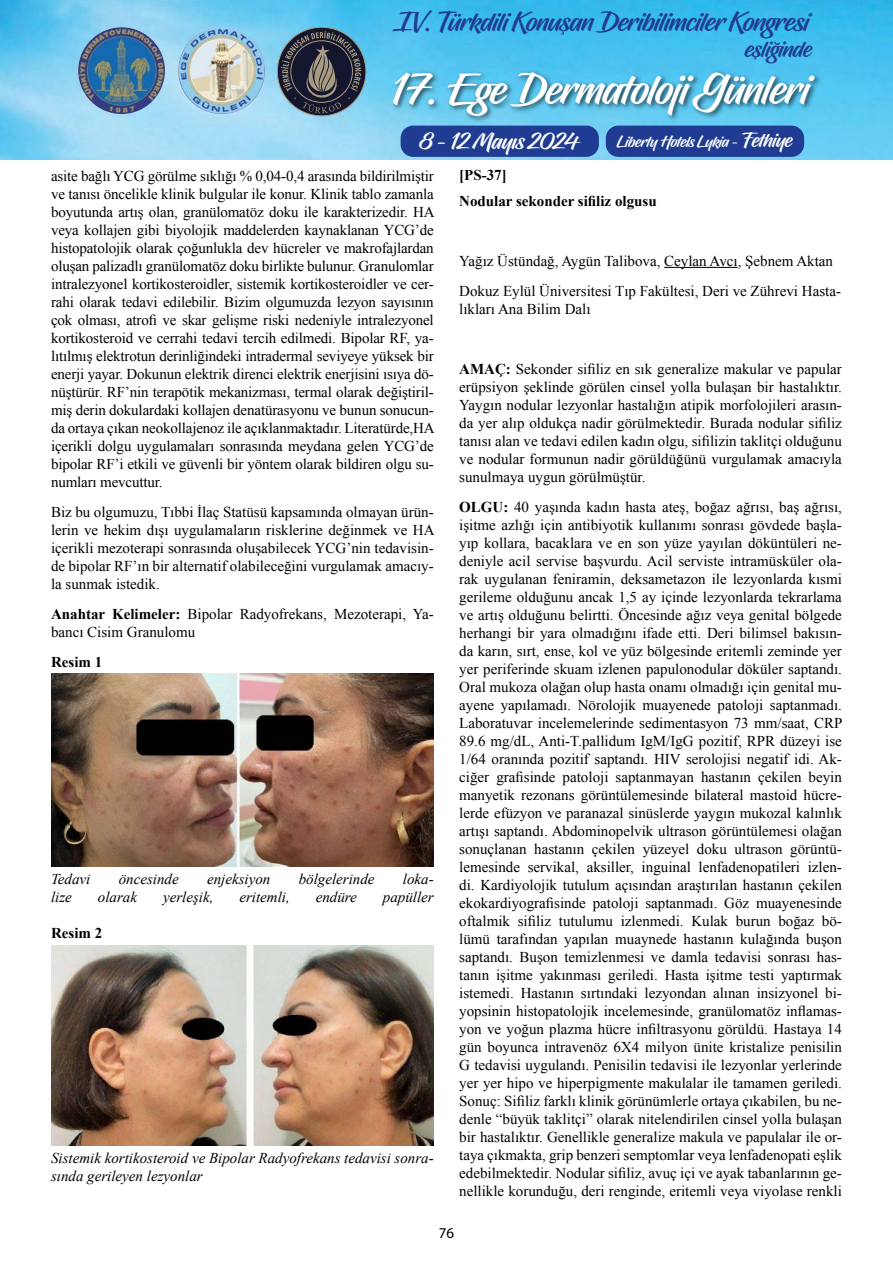
<style>
.page{position:relative;width:893px;height:1263px;background:#fff}
.page>*{position:absolute;margin:0;border:0;box-sizing:border-box;transform-origin:0 0}
.t1{font:42.45px "Hughs";color:#fff}
.t2{font:26.7px "Hughs";color:#1f3c92}
.t3{font:23.25px "Hughs";color:#1f3c92}
.t4{font:22.5px "Hughs";color:#fff}
.t5{font:15.6px "Hughs";color:#fff}
.t6{font:15px/18px "Times New Roman";color:#000;text-align:justify}
.t7{font:italic 15px/18px "Times New Roman";color:#000}
.t8{font:700 15px/25.5px "Times New Roman";color:#000}
.t9{font:15px "Myriad Pro";color:#000}
.s1{font-size:19.95px}
.s2{font-weight:700}
</style>
<div class="page">
<img style="left:0;top:0;width:893px;height:159px">
<img style="left:386px;top:61px;width:439px;height:65px">
<svg style="left:561px;top:31px;width:3px;height:4px"></svg>
<svg style="left:774px;top:42px;width:6px;height:3px"></svg>
<div style="left:401px;top:126px;width:198px;height:31px;background:#1f3c92;border-radius:13px"></div>
<div style="left:606px;top:126px;width:198px;height:31px;background:#1f3c92;border-radius:13px"></div>
<img style="left:78px;top:27px;width:87px;height:87px;border-radius:43px">
<img style="left:178px;top:27px;width:87px;height:87px;border-radius:43px">
<svg style="left:277px;top:27px;width:89px;height:89px"></svg>
<svg style="left:281px;top:31px;width:80px;height:82px;background:#424956"></svg>
<img style="left:51px;top:674px;width:383px;height:192px">
<img style="left:51px;top:946px;width:383px;height:199px">
<hr style="left:664px;top:267px;width:74px;height:1px;background:#000">
<h2 class="t2" style="left:394px;top:6px;width:416px">IV. Türkdili Konusan Deribilimciler Kongresi</h2>
<h3 class="t3" style="left:745px;top:35px;width:68px">esliginde</h3>
<h1 class="t1" style="left:390px;top:64px;width:420px">17. Ege Dermatoloji Günleri</h1>
<h3 class="t4" style="left:419px;top:127px;width:164px">8 - 12 Mayis 2024</h3>
<p class="t5" style="left:617px;top:133px;width:177px">Liberty Hotels Lykia - <span class="s1">Fethiye</span></p>
<p class="t6" style="left:51px;top:166px;width:385px">asite bağlı YCG görülme sıklığı % 0,04-0,4 arasında bildirilmiştir ve tanısı öncelikle klinik bulgular ile konur. Klinik tablo zamanla boyutunda artış olan, granülomatöz doku ile karakterizedir. HA veya kollajen gibi biyolojik maddelerden kaynaklanan YCG’de histopatolojik olarak çoğunlukla dev hücreler ve makrofajlardan oluşan palizadlı granülomatöz doku birlikte bulunur. Granulomlar intralezyonel kortikosteroidler, sistemik kortikosteroidler ve cer&shy;rahi olarak tedavi edilebilir. Bizim olgumuzda lezyon sayısının çok olması, atrofi ve skar gelişme riski nedeniyle intralezyonel kortikosteroid ve cerrahi tedavi tercih edilmedi. Bipolar RF, ya&shy;lıtılmış elektrotun derinliğindeki intradermal seviyeye yüksek bir enerji yayar. Dokunun elektrik direnci elektrik enerjisini ısıya dö&shy;nüştürür. RF’nin terapötik mekanizması, termal olarak değiştiril&shy;miş derin dokulardaki kollajen denatürasyonu ve bunun sonucun&shy;da ortaya çıkan neokollajenoz ile açıklanmaktadır. Literatürde,HA içerikli dolgu uygulamaları sonrasında meydana gelen YCG’de bipolar RF’i etkili ve güvenli bir yöntem olarak bildiren olgu su&shy;numları mevcuttur.</p>
<p class="t6" style="left:51px;top:502px;width:385px">Biz bu olgumuzu, Tıbbi İlaç Statüsü kapsamında olmayan ürün&shy;lerin ve hekim dışı uygulamaların risklerine değinmek ve HA içerikli mezoterapi sonrasında oluşabilecek YCG’nin tedavisin&shy;de bipolar RF’ın bir alternatif olabileceğini vurgulamak amacıy&shy;la sunmak istedik.</p>
<p class="t6" style="left:51px;top:604px;width:384px"><span class="s2">Anahtar Kelimeler:</span> Bipolar Radyofrekans, Mezoterapi, Ya&shy;bancı Cisim Granulomu</p>
<p class="t8" style="left:51px;top:648px;width:53px">Resim 1</p>
<p class="t8" style="left:459px;top:162px;width:199px">[PS-37]<br>Nodular sekonder sifiliz olgusu</p>
<p class="t6" style="left:459px;top:245px;width:383px;line-height:30px">Yağız Üstündağ, Aygün Talibova, Ceylan Avcı, Şebnem Aktan<br>Dokuz Eylül Üniversitesi Tıp Fakültesi, Deri ve Zührevi Hasta-</p>
<p class="t6" style="left:459px;top:299px;width:133px">lıkları Ana Bilim Dalı</p>
<p class="t6" style="left:459px;top:359px;width:384px"><span class="s2">AMAÇ:</span> Sekonder sifiliz en sık generalize makular ve papular erüpsiyon şeklinde görülen cinsel yolla bulaşan bir hastalıktır.<br>Yaygın nodular lezyonlar hastalığın atipik morfolojileri arasın&shy;da yer alıp oldukça nadir görülmektedir. Burada nodular sifiliz tanısı alan ve tedavi edilen kadın olgu, sifilizin taklitçi olduğunu ve nodular formunun nadir görüldüğünü vurgulamak amacıyla sunulmaya uygun görülmüştür.</p>
<p class="t6" style="left:459px;top:497px;width:385px"><span class="s2">OLGU:</span> 40 yaşında kadın hasta ateş, boğaz ağrısı, baş ağrısı, işitme azlığı için antibiyotik kullanımı sonrası gövdede başla&shy;yıp kollara, bacaklara ve en son yüze yayılan döküntüleri ne&shy;deniyle acil servise başvurdu. Acil serviste intramüsküler ola&shy;rak uygulanan feniramin, deksametazon ile lezyonlarda kısmi gerileme olduğunu ancak 1,5 ay içinde lezyonlarda tekrarlama ve artış olduğunu belirtti. Öncesinde ağız veya genital bölgede herhangi bir yara olmadığını ifade etti. Deri bilimsel bakısın&shy;da karın, sırt, ense, kol ve yüz bölgesinde eritemli zeminde yer yer periferinde skuam izlenen papulonodular döküler saptandı.<br>Oral mukoza olağan olup hasta onamı olmadığı için genital mu&shy;ayene yapılamadı. Nörolojik muayenede patoloji saptanmadı.<br>Laboratuvar incelemelerinde sedimentasyon 73 mm/saat, CRP 89.6 mg/dL, Anti-T.pallidum IgM/IgG pozitif, RPR düzeyi ise 1/64 oranında pozitif saptandı. HIV serolojisi negatif idi. Ak&shy;ciğer grafisinde patoloji saptanmayan hastanın çekilen beyin manyetik rezonans görüntülemesinde bilateral mastoid hücre&shy;lerde efüzyon ve paranazal sinüslerde yaygın mukozal kalınlık artışı saptandı. Abdominopelvik ultrason görüntülemesi olağan sonuçlanan hastanın çekilen yüzeyel doku ultrason görüntü&shy;lemesinde servikal, aksiller, inguinal lenfadenopatileri izlen&shy;di. Kardiyolojik tutulum açısından araştırılan hastanın çekilen ekokardiyografisinde patoloji saptanmadı. Göz muayenesinde oftalmik sifiliz tutulumu izlenmedi. Kulak burun boğaz bö&shy;lümü tarafından yapılan muaynede hastanın kulağında buşon saptandı. Buşon temizlenmesi ve damla tedavisi sonrası has&shy;tanın işitme yakınması geriledi. Hasta işitme testi yaptırmak istemedi. Hastanın sırtındaki lezyondan alınan insizyonel bi&shy;yopsinin histopatolojik incelemesinde, granülomatöz inflamas&shy;yon ve yoğun plazma hücre infiltrasyonu görüldü. Hastaya 14 gün boyunca intravenöz 6X4 milyon ünite kristalize penisilin G tedavisi uygulandı. Penisilin tedavisi ile lezyonlar yerlerinde yer yer hipo ve hiperpigmente makulalar ile tamamen geriledi.<br>Sonuç: Sifiliz farklı klinik görünümlerle ortaya çıkabilen, bu ne&shy;denle “büyük taklitçi” olarak nitelendirilen cinsel yolla bulaşan bir hastalıktır. Genellikle generalize makula ve papulalar ile or&shy;taya çıkmakta, grip benzeri semptomlar veya lenfadenopati eşlik edebilmektedir. Nodular sifiliz, avuç içi ve ayak tabanlarının ge&shy;nellikle korunduğu, deri renginde, eritemli veya viyolase renkli</p>
<p class="t7" style="left:51px;top:870px;width:41px">Tedavi</p>
<p class="t7" style="left:119px;top:870px;width:61px">öncesinde</p>
<p class="t7" style="left:207px;top:870px;width:65px">enjeksiyon</p>
<p class="t7" style="left:299px;top:870px;width:77px">bölgelerinde</p>
<p class="t7" style="left:403px;top:870px;width:32px">loka-</p>
<p class="t7" style="left:51px;top:888px;width:22px">lize</p>
<p class="t7" style="left:98px;top:888px;width:41px">olarak</p>
<p class="t7" style="left:163px;top:888px;width:52px">yerleşik,</p>
<p class="t7" style="left:239px;top:888px;width:52px">eritemli,</p>
<p class="t7" style="left:316px;top:888px;width:43px">endüre</p>
<p class="t7" style="left:383px;top:888px;width:52px">papüller</p>
<p class="t8" style="left:51px;top:920px;width:53px">Resim 2</p>
<p class="t7" style="left:51px;top:1149px;width:384px">Sistemik kortikosteroid ve Bipolar Radyofrekans tedavisi sonra&shy;sında gerileyen lezyonlar</p>
<p class="t9" style="left:439px;top:1224px;width:17px">76</p>
</div>
